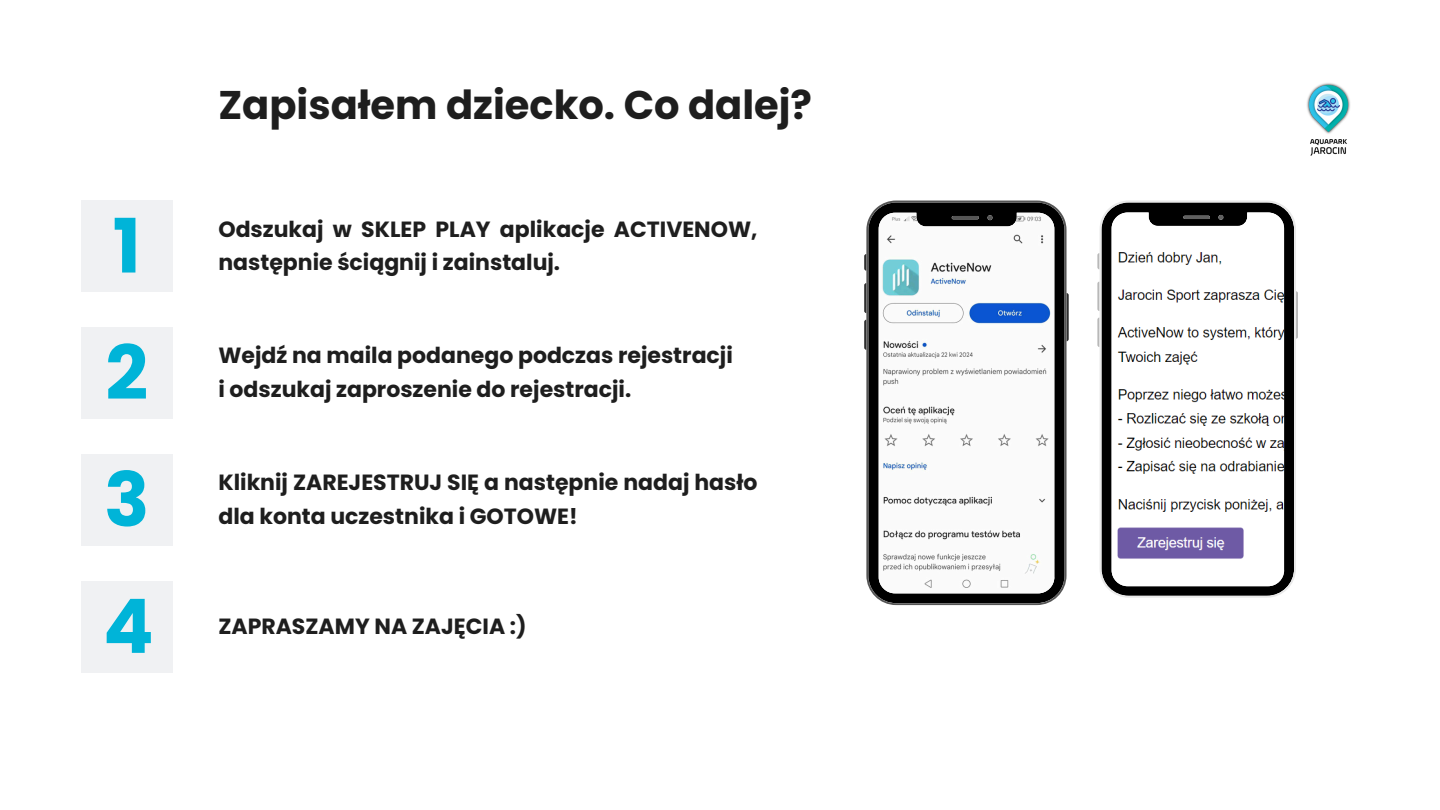
<style>
.page{position:relative;width:1440px;height:810px;background:#fff}
.page>*{position:absolute;margin:0;border:0;box-sizing:border-box;transform-origin:0 0}
.t1{font:700 75px "Poppins";color:#00b4d8}
.t2{font:700 40px "Poppins";color:#1e1e1e}
.t3{font:700 22px/33.8px "Poppins";color:#1e1e1e}
</style>
<div class="page">
<div style="left:81px;top:201px;width:92px;height:91px;background:#f0f1f3"></div>
<div style="left:81px;top:327px;width:92px;height:92px;background:#f0f1f3"></div>
<div style="left:81px;top:454px;width:92px;height:92px;background:#f0f1f3"></div>
<img style="left:1307px;top:83px;width:43px;height:73px">
<svg style="left:864px;top:254px;width:2px;height:17px"></svg>
<svg style="left:864px;top:283px;width:2px;height:30px"></svg>
<svg style="left:864px;top:320px;width:2px;height:30px"></svg>
<svg style="left:1067px;top:293px;width:2px;height:48px"></svg>
<svg style="left:866px;top:201px;width:201px;height:404px"></svg>
<svg style="left:1097px;top:253px;width:3px;height:16px"></svg>
<svg style="left:1097px;top:282px;width:3px;height:29px"></svg>
<svg style="left:1097px;top:318px;width:3px;height:29px"></svg>
<svg style="left:1296px;top:291px;width:2px;height:48px"></svg>
<svg style="left:1100px;top:201px;width:196px;height:397px"></svg>
<div style="left:81px;top:581px;width:92px;height:91px;background:#f0f1f3"></div>
<p class="t1" style="left:113px;top:194px;width:30px">1</p>
<p class="t1" style="left:105px;top:321px;width:44px">2</p>
<p class="t1" style="left:104px;top:447px;width:47px">3</p>
<p class="t1" style="left:103px;top:574px;width:52px">4</p>
<p class="t2" style="left:218px;top:77px;width:595px">Zapisałem dziecko. Co dalej?</p>
<p class="t3" style="left:218px;top:212px;width:541px">Odszukaj w SKLEP PLAY aplikacje ACTIVENOW, następnie ściągnij i zainstaluj.</p>
<p class="t3" style="left:218px;top:339px;width:516px">Wejdź na maila podanego podczas rejestracji</p>
<h2 class="t3" style="left:218px;top:372px;width:414px">i odszukaj zaproszenie do rejestracji.</h2>
<p class="t3" style="left:218px;top:465px;width:541px">Kliknij ZAREJESTRUJ SIĘ a następnie nadaj hasło dla konta uczestnika i GOTOWE!</p>
<p class="t3" style="left:218px;top:609px;width:310px">ZAPRASZAMY NA ZAJĘCIA :)</p>
</div>
